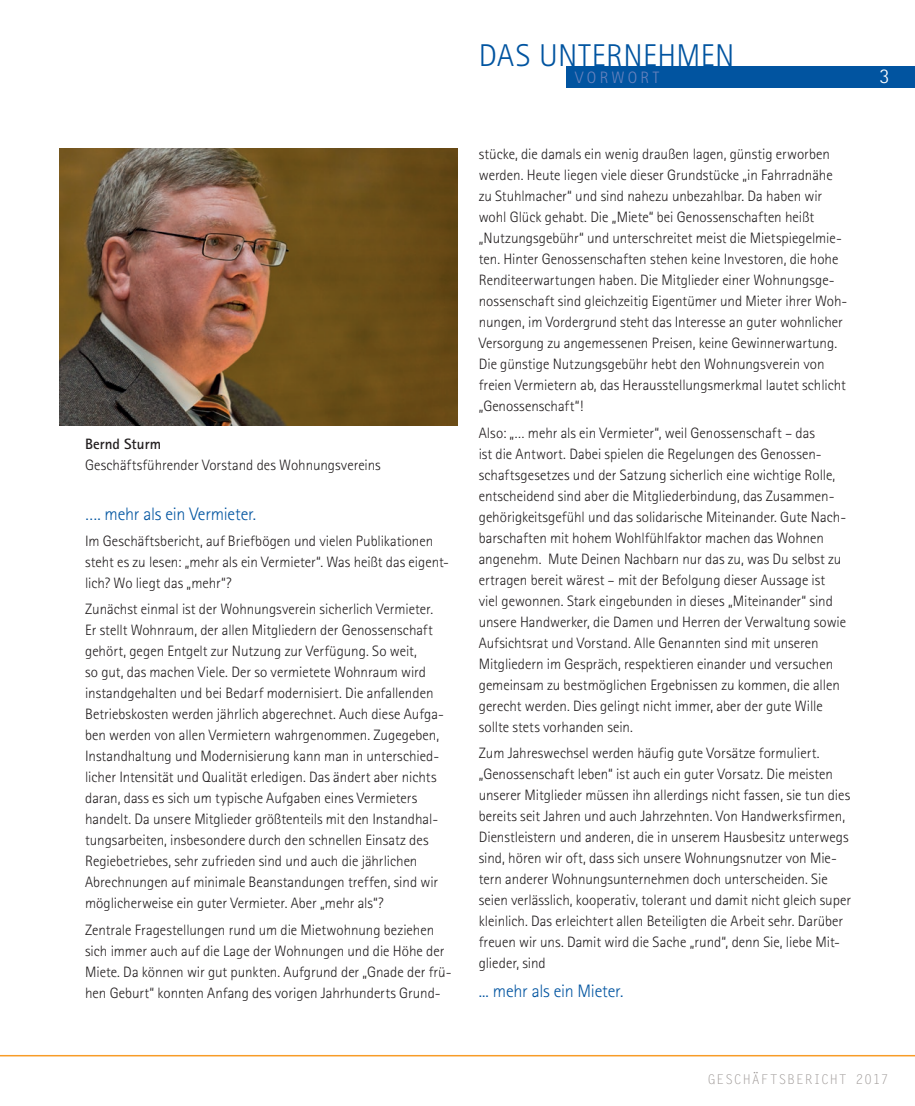
<style>
.page{position:relative;width:915px;height:1106px;background:#fff}
.page>*{position:absolute;margin:0;border:0;box-sizing:border-box;transform-origin:0 0}
.t1{font:300 31.5px "Rotis Sans Serif";letter-spacing:.015em;color:#0154a0}
.t2{font:300 21px "Rotis Sans Serif";color:#fff}
.t3{font:300 18px "Rotis Sans Serif Std";letter-spacing:-.015em;color:#0154a0}
.t4{font:300 16.5px "Rotis Sans Serif";letter-spacing:.195em;color:#6983be}
.t5{font:300 15px/21px "Rotis Sans Serif Std";letter-spacing:-.005em;color:#231f20}
.t6{font:700 15px "Rotis Sans Serif Std";color:#231f20}
.t7{font:13.5px "Letter Gothic Std";letter-spacing:.045em;color:#9f9a98}
</style>
<div class="page">
<div style="left:566px;top:66px;width:348px;height:21px;background:#0154a0"></div>
<hr style="left:0;top:1054px;width:914px;height:2px;background:#f89c27">
<img style="left:60px;top:149px;width:397px;height:276px">
<p class="t6" style="left:85px;top:434px;width:77px">Bernd Sturm</p>
<p class="t5" style="left:85px;top:454px;width:297px">Geschäftsführender Vorstand des Wohnungsvereins</p>
<p class="t3" style="left:85px;top:503px;width:172px">…. mehr als ein Vermieter.</p>
<p class="t5" style="left:85px;top:530px;width:365px">Im Geschäftsbericht, auf Briefbögen und vielen Publikationen steht es zu lesen: „mehr als ein Vermieter“. Was heißt das eigent&shy;lich? Wo liegt das „mehr“?</p>
<p class="t5" style="left:85px;top:598px;width:360px">Zunächst einmal ist der Wohnungsverein sicherlich Vermieter.<br>Er stellt Wohnraum, der allen Mitgliedern der Genossenschaft gehört, gegen Entgelt zur Nutzung zur Verfügung. So weit,<br>so gut, das machen Viele. Der so vermietete Wohnraum wird instandgehalten und bei Bedarf modernisiert. Die anfallenden Betriebskosten werden jährlich abgerechnet. Auch diese Aufga&shy;ben werden von allen Vermietern wahrgenommen. Zugegeben, Instandhaltung und Modernisierung kann man in unterschied&shy;licher Intensität und Qualität erledigen. Das ändert aber nichts daran, dass es sich um typische Aufgaben eines Vermieters handelt. Da unsere Mitglieder größtenteils mit den Instandhal&shy;tungsarbeiten, insbesondere durch den schnellen Einsatz des Regiebetriebes, sehr zufrieden sind und auch die jährlichen Abrechnungen auf minimale Beanstandungen treffen, sind wir möglicherweise ein guter Vermieter. Aber „mehr als“?</p>
<p class="t5" style="left:85px;top:919px;width:368px">Zentrale Fragestellungen rund um die Mietwohnung beziehen sich immer auch auf die Lage der Wohnungen und die Höhe der Miete. Da können wir gut punkten. Aufgrund der „Gnade der frü&shy;hen Geburt“ konnten Anfang des vorigen Jahrhunderts Grund-</p>
<h1 class="t1" style="left:478px;top:37px;width:257px">DAS UNTERNEHMEN</h1>
<p class="t4" style="left:575px;top:68px;width:75px">VOR WORT</p>
<p class="t5" style="left:478px;top:144px;width:370px">stücke, die damals ein wenig draußen lagen, günstig erworben werden. Heute liegen viele dieser Grundstücke „in Fahrradnähe zu Stuhlmacher“ und sind nahezu unbezahlbar. Da haben wir wohl Glück gehabt. Die „Miete“ bei Genossenschaften heißt „Nutzungsgebühr“ und unterschreitet meist die Mietspiegelmie&shy;ten. Hinter Genossenschaften stehen keine Investoren, die hohe Renditeerwartungen haben. Die Mitglieder einer Wohnungsge&shy;nossenschaft sind gleichzeitig Eigentümer und Mieter ihrer Woh&shy;nungen, im Vordergrund steht das Interesse an guter wohnlicher Versorgung zu angemessenen Preisen, keine Gewinnerwartung.<br>Die günstige Nutzungsgebühr hebt den Wohnungsverein von freien Vermietern ab, das Herausstellungsmerkmal lautet schlicht „Genossenschaft“!</p>
<p class="t5" style="left:478px;top:422px;width:369px">Also: „… mehr als ein Vermieter“, weil Genossenschaft – das<br>ist die Antwort. Dabei spielen die Regelungen des Genossen&shy;schaftsgesetzes und der Satzung sicherlich eine wichtige Rolle, entscheidend sind aber die Mitgliederbindung, das Zusammen&shy;gehörigkeitsgefühl und das solidarische Miteinander. Gute Nach&shy;barschaften mit hohem Wohlfühlfaktor machen das Wohnen angenehm. Mute Deinen Nachbarn nur das zu, was Du selbst zu ertragen bereit wärest – mit der Befolgung dieser Aussage ist viel gewonnen. Stark eingebunden in dieses „Miteinander“ sind unsere Handwerker, die Damen und Herren der Verwaltung sowie Aufsichtsrat und Vorstand. Alle Genannten sind mit unseren Mitgliedern im Gespräch, respektieren einander und versuchen gemeinsam zu bestmöglichen Ergebnissen zu kommen, die allen gerecht werden. Dies gelingt nicht immer, aber der gute Wille sollte stets vorhanden sein.</p>
<p class="t5" style="left:478px;top:742px;width:374px">Zum Jahreswechsel werden häufig gute Vorsätze formuliert. „Genossenschaft leben“ ist auch ein guter Vorsatz. Die meisten unserer Mitglieder müssen ihn allerdings nicht fassen, sie tun dies bereits seit Jahren und auch Jahrzehnten. Von Handwerksfirmen, Dienstleistern und anderen, die in unserem Hausbesitz unterwegs sind, hören wir oft, dass sich unsere Wohnungsnutzer von Mie&shy;tern anderer Wohnungsunternehmen doch unterscheiden. Sie seien verlässlich, kooperativ, tolerant und damit nicht gleich super kleinlich. Das erleichtert allen Beteiligten die Arbeit sehr. Darüber freuen wir uns. Damit wird die Sache „rund“, denn Sie, liebe Mit&shy;glieder, sind</p>
<p class="t3" style="left:478px;top:981px;width:146px">... mehr als ein Mieter.</p>
<h2 class="t2" style="left:879px;top:64px;width:12px">3</h2>
<p class="t7" style="left:707px;top:1071px;width:183px">GESCHÄFTSBERICHT 2017</p>
</div>
